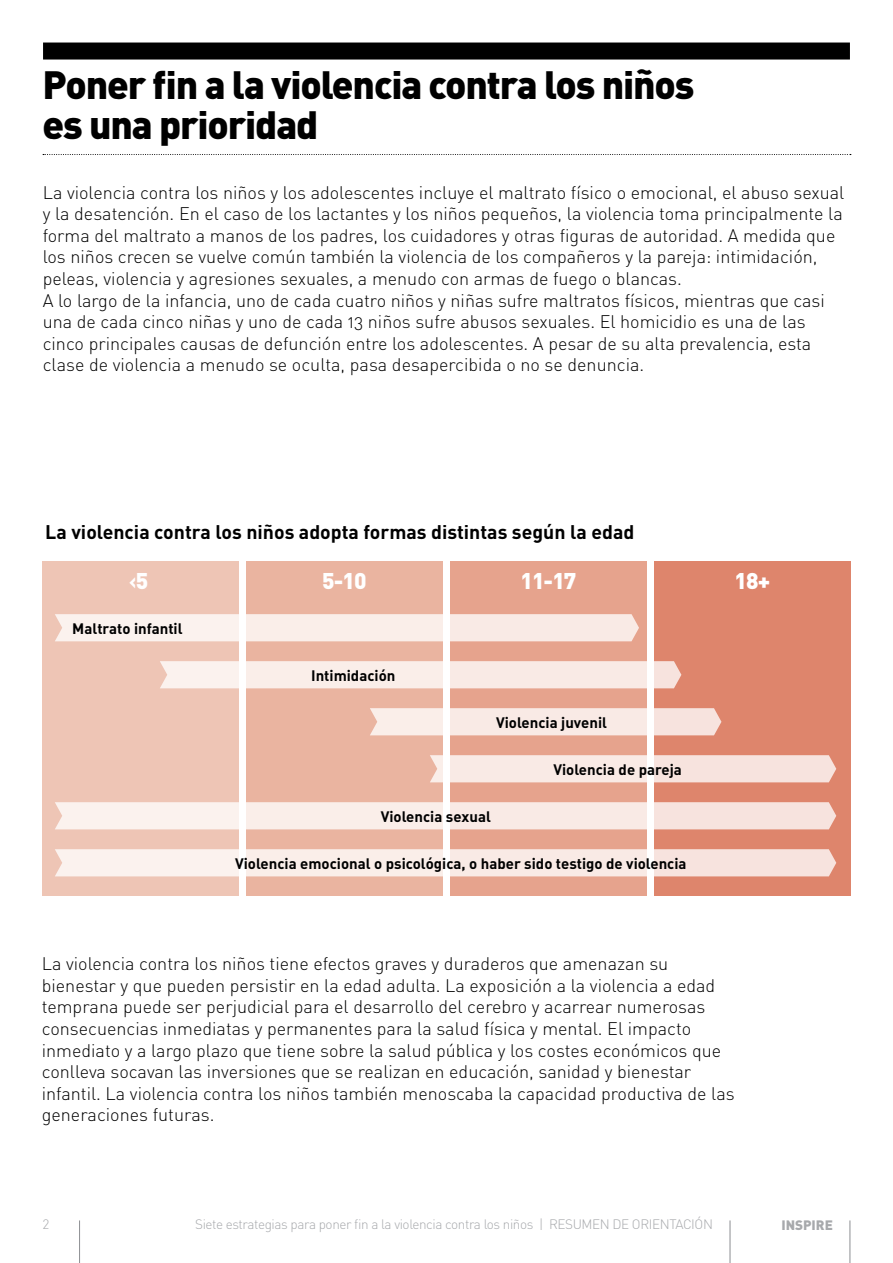
<style>
.page{position:relative;width:893px;height:1263px;background:#fff}
.page>*{position:absolute;margin:0;border:0;box-sizing:border-box;transform-origin:0 0}
.t1{font:900 39px/39.6px "DIN";letter-spacing:-.03em;color:#000}
.t2{font:900 22.5px "DIN";letter-spacing:-.04em;color:#fff}
.t3{font:700 22.5px "DIN";color:#fff}
.t4{font:700 19.5px "DIN";color:#000}
.t5{font:18px/21.6px "DIN Light Alternate";color:#000}
.t6{font:15px "DIN Bold Alternate";color:#000}
.t7{font:300 13.5px "DIN";letter-spacing:-.03em;color:#a7a9ac}
.t8{font:900 13.5px "DIN";color:#a7a9ac}
.s1{font-weight:900}
</style>
<div class="page">
<svg style="left:43px;top:154px;width:808px;height:1px"></svg>
<div style="left:43px;top:43px;width:807px;height:17px;background:#000"></div>
<div style="left:43px;top:561px;width:196px;height:335px;background:#eec5b5"></div>
<div style="left:246px;top:561px;width:197px;height:335px;background:#eab4a0"></div>
<div style="left:450px;top:561px;width:196px;height:335px;background:#e6a38d"></div>
<div style="left:654px;top:561px;width:196px;height:335px;background:#de856c"></div>
<div style="left:55px;top:614px;width:584px;height:27px;background:#faeee9"></div>
<svg style="left:160px;top:661px;width:521px;height:27px;background:#f9ebe6"></svg>
<svg style="left:370px;top:708px;width:351px;height:27px;background:#f8e8e3"></svg>
<svg style="left:430px;top:755px;width:406px;height:27px;background:#f7e5e0"></svg>
<svg style="left:55px;top:802px;width:781px;height:27px;background:#f9eae5"></svg>
<svg style="left:55px;top:849px;width:781px;height:27px;background:#f9eae5"></svg>
<hr style="left:849px;top:1220px;width:1px;height:43px;background:#939598">
<hr style="left:729px;top:1220px;width:1px;height:43px;background:#939598">
<hr style="left:79px;top:1220px;width:1px;height:43px;background:#939598">
<h1 class="t1" style="left:43px;top:63px;width:653px">Poner fin a la violencia contra los niños es una prioridad</h1>
<p class="t5" style="left:43px;top:181px;width:803px">La violencia contra los niños y los adolescentes incluye el maltrato físico o emocional, el abuso sexual y la desatención. En el caso de los lactantes y los niños pequeños, la violencia toma principalmente la forma del maltrato a manos de los padres, los cuidadores y otras figuras de autoridad. A medida que los niños crecen se vuelve común también la violencia de los compañeros y la pareja: intimidación, peleas, violencia y agresiones sexuales, a menudo con armas de fuego o blancas.<br>A lo largo de la infancia, uno de cada cuatro niños y niñas sufre maltratos físicos, mientras que casi una de cada cinco niñas y uno de cada 13 niños sufre abusos sexuales. El homicidio es una de las cinco principales causas de defunción entre los adolescentes. A pesar de su alta prevalencia, esta clase de violencia a menudo se oculta, pasa desapercibida o no se denuncia.</p>
<p class="t4" style="left:45px;top:519px;width:591px">La violencia contra los niños adopta formas distintas según la edad</p>
<p class="t3" style="left:129px;top:566px;width:21px">‹<span class="s1">5</span></p>
<p class="t2" style="left:322px;top:565px;width:46px">5-10</p>
<p class="t2" style="left:520px;top:565px;width:58px">11-17</p>
<p class="t2" style="left:734px;top:565px;width:37px">18+</p>
<p class="t6" style="left:72px;top:619px;width:112px">Maltrato infantil</p>
<p class="t6" style="left:311px;top:666px;width:86px">Intimidación</p>
<p class="t6" style="left:496px;top:713px;width:112px">Violencia juvenil</p>
<p class="t6" style="left:553px;top:760px;width:130px">Violencia de pareja</p>
<p class="t6" style="left:381px;top:807px;width:112px">Violencia sexual</p>
<p class="t6" style="left:235px;top:854px;width:453px">Violencia emocional o psicológica, o haber sido testigo de violencia</p>
<p class="t5" style="left:42px;top:953px;width:694px">La violencia contra los niños tiene efectos graves y duraderos que amenazan su bienestar y que pueden persistir en la edad adulta. La exposición a la violencia a edad temprana puede ser perjudicial para el desarrollo del cerebro y acarrear numerosas consecuencias inmediatas y permanentes para la salud física y mental. El impacto inmediato y a largo plazo que tiene sobre la salud pública y los costes económicos que conlleva socavan las inversiones que se realizan en educación, sanidad y bienestar infantil. La violencia contra los niños también menoscaba la capacidad productiva de las generaciones futuras.</p>
<p class="t7" style="left:43px;top:1215px;width:8px">2</p>
<p class="t7" style="left:195px;top:1215px;width:519px">Siete estrategias para poner fin a la violencia contra los niños | RESUMEN DE ORIENTACIÓN</p>
<p class="t8" style="left:781px;top:1216px;width:53px">INSPIRE</p>
</div>
